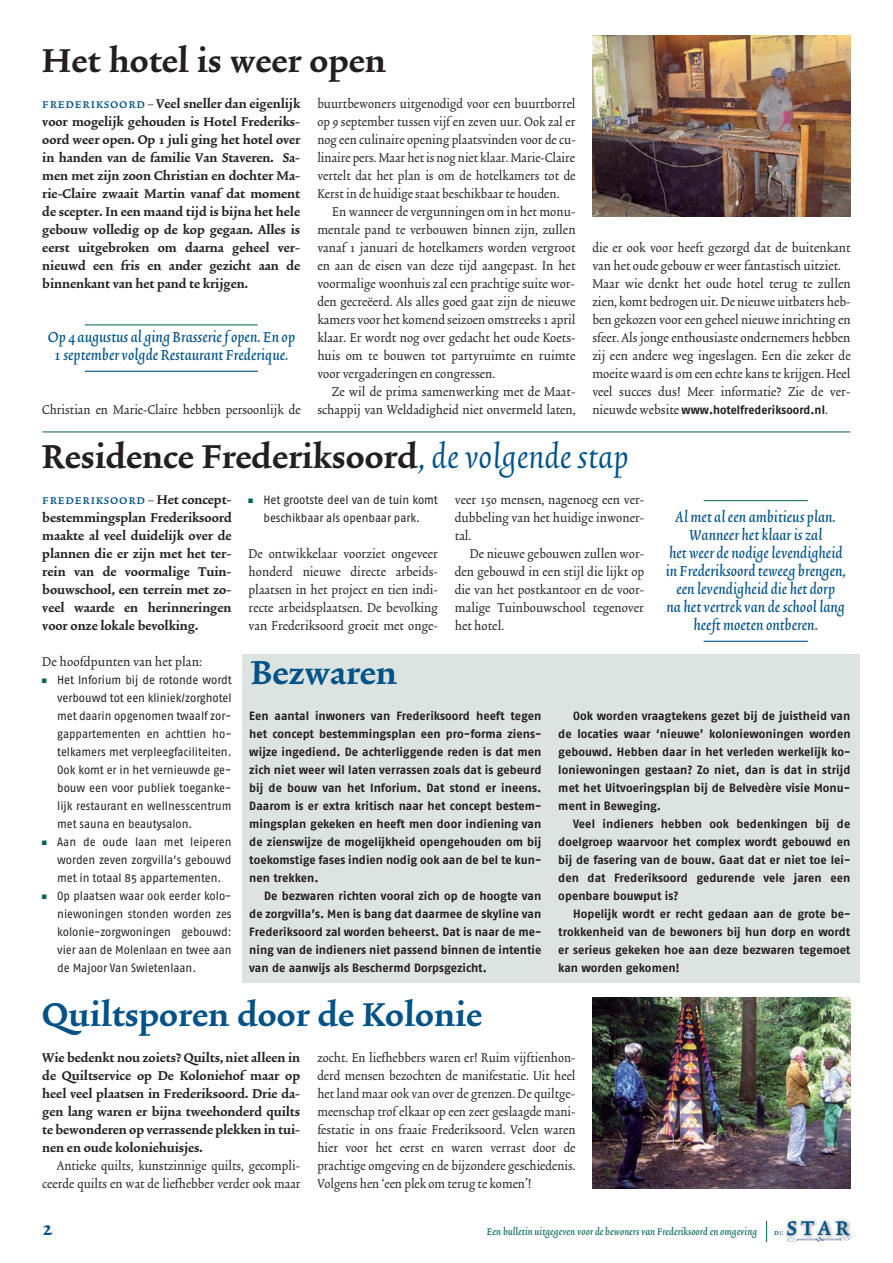
<style>
.page{position:relative;width:893px;height:1263px;background:#fff}
.page>*{position:absolute;margin:0;border:0;box-sizing:border-box;transform-origin:0 0}
.t1{font:700 39px "Trinite No 2";letter-spacing:.005em;color:#231f20}
.t2{font:700 39px "Trinite No 2";letter-spacing:.005em;color:#005287}
.t3{font:30.45px "Trinite No 2 Med Con Exp";color:#005287}
.t4{font:700 24px "Trinite No 2";color:#005287}
.t5{font:18px/18px "Trinite No 2 Med Ita";letter-spacing:.005em;color:#005287;text-align:center}
.t6{font:15px/18px "Trinite No 2 Rom Con";letter-spacing:.005em;color:#231f20;text-align:justify}
.t7{font:700 15px/18px "Trinite No 2";color:#231f20;text-align:justify}
.t8{font:15px "Trinite No 2 Med Con Exp";letter-spacing:.05em;color:#005287}
.t9{font:700 12px/18px "Fago No";color:#231f20;text-align:justify}
.t10{font:12px/18px "Fago No";letter-spacing:-.005em;color:#231f20;text-align:center;scale:.94 1}
.t11{font:12px "Trinite No 2 Med Ita";letter-spacing:.005em;color:#006659}
.t12{font:700 12px "Fago No";color:#231f20;scale:.95 1}
.t13{font:8.7px "Trinite No 2 Med Con Exp";color:#005287}
.s1{font-family:"Trinite No 2 Med Con Exp";font-weight:400;color:#005287}
.s2{font-family:"Trinite No 2 Rom Con";font-weight:400}
.s3{font-family:"Trinite No 2 Rom Con";font-weight:400;font-size:15px}
.s4{font-weight:400;font-style:italic;color:#005287}
.s5{font-family:"Trinite No 2 Rom Con";color:#231f20}
.s6{font-family:"Trinite No 2";font-weight:700;color:#231f20}
.s7{font-family:"Berthold Pi BQ";color:#006659}
</style>
<div class="page">
<div style="left:242px;top:655px;width:618px;height:328px;background:#dce3e1"></div>
<hr style="left:85px;top:325px;width:173px;height:1px;background:#006659">
<hr style="left:85px;top:371px;width:173px;height:1px;background:#005287">
<img style="left:786px;top:1219px;width:67px;height:21px">
<svg style="left:782px;top:1231px;width:67px;height:11px"></svg>
<svg style="left:766px;top:1221px;width:1px;height:21px"></svg>
<hr style="left:703px;top:500px;width:105px;height:1px;background:#006659">
<hr style="left:703px;top:641px;width:105px;height:1px;background:#005287">
<hr style="left:42px;top:432px;width:808px;height:1px;background:#006659">
<img style="left:592px;top:36px;width:258px;height:180px">
<img style="left:592px;top:997px;width:258px;height:191px">
<h1 class="t1" style="left:42px;top:45px;width:345px">Het hotel is weer open</h1>
<p class="t7" style="left:42px;top:96px;width:260px"><span class="s1">frederiksoord</span> <span class="s2">—</span> Veel sneller dan eigenlijk voor mogelijk gehouden is Hotel Frederiks&shy;oord weer open. Op 1 juli ging het hotel over in handen van de familie Van Staveren. Sa&shy;men met zijn zoon Christian en dochter Ma&shy;rie-Claire zwaait Martin vanaf dat moment de scepter. In een maand tijd is bijna het hele gebouw volledig op de kop gegaan. Alles is eerst uitgebroken om daarna geheel ver&shy;nieuwd een fris en ander gezicht aan de binnenkant van het pand te krijgen.</p>
<p class="t5" style="left:48px;top:329px;width:249px">Op 4 augustus al ging Brasserie f open. En op<br>1 september volgde Restaurant Frederique.</p>
<p class="t6" style="left:42px;top:402px;width:260px">Christian en Marie-Claire hebben persoonlijk de</p>
<p class="t6" style="left:317px;top:96px;width:260px">buurtbewoners uitgenodigd voor een buurtborrel op 9 september tussen vijf en zeven uur. Ook zal er nog een culinaire opening plaatsvinden voor de cu&shy;linaire pers. Maar het is nog niet klaar. Marie-Claire vertelt dat het plan is om de hotelkamers tot de Kerst in de huidige staat beschikbaar te houden.</p>
<p class="t6" style="left:317px;top:204px;width:260px;text-indent:15px">En wanneer de vergunningen om in het monu&shy;mentale pand te verbouwen binnen zijn, zullen vanaf 1 januari de hotelkamers worden vergroot en aan de eisen van deze tijd aangepast. In het voormalige woonhuis zal een prachtige suite wor&shy;den gecreëerd. Als alles goed gaat zijn de nieuwe kamers voor het komend seizoen omstreeks 1 april klaar. Er wordt nog over gedacht het oude Koets&shy;huis om te bouwen tot partyruimte en ruimte voor vergaderingen en congressen.</p>
<p class="t6" style="left:317px;top:384px;width:260px;text-align:right">Ze wil de prima samenwerking met de Maat&shy;schappij van Weldadigheid niet onvermeld laten,</p>
<p class="t6" style="left:592px;top:240px;width:260px;text-align:left">die er ook voor heeft gezorgd dat de buitenkant van het oude gebouw er weer fantastisch uitziet.<br>Maar wie denkt het oude hotel terug te zullen zien, komt bedrogen uit. De nieuwe uitbaters heb&shy;ben gekozen voor een geheel nieuwe inrichting en sfeer. Als jonge enthousiaste ondernemers hebben zij een andere weg ingeslagen. Een die zeker de moeite waard is om een echte kans te krijgen. Heel veel succes dus! Meer informatie? Zie de ver-</p>
<p class="t12" style="left:592px;top:405px;width:249px"><span class="s3">nieuwde website</span> www.hotelfrederiksoord.nl<span class="s3">.</span></p>
<h1 class="t1" style="left:42px;top:441px;width:588px">Residence Frederiksoord<span class="s4">, de volgende stap</span></h1>
<p class="t8" style="left:42px;top:490px;width:191px">frederiksoord <span class="s5">—</span> <span class="s6">Het concept-</span></p>
<p class="t7" style="left:42px;top:510px;width:191px">bestemmingsplan Frederiksoord maakte al veel duidelijk over de plannen die er zijn met het ter&shy;rein van de voormalige Tuin&shy;bouwschool, een terrein met zo&shy;veel waarde en herinneringen voor onze lokale bevolking.</p>
<p class="t6" style="left:42px;top:654px;width:161px">De hoofdpunten van het plan:</p>
<p class="t10" style="left:42px;top:672px;width:203px"><span class="s7">5</span> Het Inforium bij de rotonde wordt</p>
<p class="t10" style="left:57px;top:690px;width:187px">verbouwd tot een kliniek/zorghotel</p>
<p class="t10" style="left:57px;top:708px;width:187px">met daarin opgenomen twaalf zor-</p>
<p class="t10" style="left:57px;top:726px;width:187px">gappartementen en achttien ho-</p>
<p class="t10" style="left:57px;top:744px;width:187px">telkamers met verpleegfaciliteiten.</p>
<p class="t10" style="left:57px;top:762px;width:187px">Ook komt er in het vernieuwde ge-</p>
<p class="t10" style="left:57px;top:780px;width:187px">bouw een voor publiek toeganke-</p>
<p class="t10" style="left:57px;top:798px;width:187px">lijk restaurant en wellnesscentrum</p>
<p class="t10" style="left:57px;top:816px;width:145px">met sauna en beautysalon.</p>
<p class="t10" style="left:42px;top:834px;width:203px"><span class="s7">5</span> Aan de oude laan met leiperen</p>
<p class="t10" style="left:57px;top:852px;width:187px">worden zeven zorgvilla’s gebouwd</p>
<p class="t10" style="left:57px;top:870px;width:176px">met in totaal 85 appartementen.</p>
<p class="t10" style="left:42px;top:888px;width:203px"><span class="s7">5</span> Op plaatsen waar ook eerder kolo-</p>
<p class="t10" style="left:57px;top:906px;width:187px">niewoningen stonden worden zes</p>
<p class="t10" style="left:57px;top:924px;width:187px">kolonie-zorgwoningen gebouwd:</p>
<p class="t10" style="left:57px;top:942px;width:187px">vier aan de Molenlaan en twee aan</p>
<p class="t10" style="left:57px;top:960px;width:149px">de Majoor Van Swietenlaan.</p>
<p class="t10" style="left:249px;top:492px;width:203px"><span class="s7">5</span> Het grootste deel van de tuin komt beschikbaar als openbaar park.</p>
<p class="t6" style="left:249px;top:546px;width:191px">De ontwikkelaar voorziet ongeveer honderd nieuwe directe arbeids&shy;plaatsen in het project en tien indi&shy;recte arbeidsplaatsen. De bevolking van Frederiksoord groeit met onge-</p>
<h1 class="t2" style="left:251px;top:657px;width:148px">Bezwaren</h1>
<p class="t6" style="left:455px;top:492px;width:191px">veer 150 mensen, nagenoeg een ver&shy;dubbeling van het huidige inwoner&shy;tal.</p>
<p class="t6" style="left:455px;top:546px;width:191px;text-indent:15px">De nieuwe gebouwen zullen wor&shy;den gebouwd in een stijl die lijkt op die van het postkantoor en de voor&shy;malige Tuinbouwschool tegenover het hotel.</p>
<p class="t5" style="left:666px;top:509px;width:182px">Al met al een ambitieus plan.<br>Wanneer het klaar is zal<br>het weer de nodige levendigheid in Frederiksoord teweeg brengen, een levendigheid die het dorp<br>na het vertrek van de school lang heeft moeten ontberen.</p>
<p class="t9" style="left:249px;top:708px;width:294px">Een aantal inwoners van Frederiksoord heeft tegen het concept bestemmingsplan een pro-forma ziens&shy;wijze ingediend. De achterliggende reden is dat men zich niet weer wil laten verrassen zoals dat is gebeurd bij de bouw van het Inforium. Dat stond er ineens.<br>Daarom is er extra kritisch naar het concept bestem&shy;mingsplan gekeken en heeft men door indiening van de zienswijze de mogelijkheid opengehouden om bij toekomstige fases indien nodig ook aan de bel te kun&shy;nen trekken.</p>
<p class="t9" style="left:249px;top:888px;width:294px;text-indent:15px">De bezwaren richten vooral zich op de hoogte van de zorgvilla’s. Men is bang dat daarmee de skyline van Frederiksoord zal worden beheerst. Dat is naar de me&shy;ning van de indieners niet passend binnen de intentie van de aanwijs als Beschermd Dorpsgezicht.</p>
<p class="t9" style="left:558px;top:708px;width:294px;text-indent:15px">Ook worden vraagtekens gezet bij de juistheid van de locaties waar ‘nieuwe’ koloniewoningen worden gebouwd. Hebben daar in het verleden werkelijk ko&shy;loniewoningen gestaan? Zo niet, dan is dat in strijd met het Uitvoeringsplan bij de Belvedère visie Monu&shy;ment in Beweging.</p>
<p class="t9" style="left:558px;top:816px;width:293px;text-indent:15px">Veel indieners hebben ook bedenkingen bij de doelgroep waarvoor het complex wordt gebouwd en bij de fasering van de bouw. Gaat dat er niet toe lei&shy;den dat Frederiksoord gedurende vele jaren een openbare bouwput is?</p>
<p class="t9" style="left:558px;top:906px;width:294px;text-indent:15px">Hopelijk wordt er recht gedaan aan de grote be&shy;trokkenheid van de bewoners bij hun dorp en wordt er serieus gekeken hoe aan deze bezwaren tegemoet kan worden gekomen!</p>
<h1 class="t2" style="left:42px;top:999px;width:441px">Quiltsporen door de Kolonie</h1>
<p class="t7" style="left:42px;top:1050px;width:259px">Wie bedenkt nou zoiets? Quilts, niet alleen in de Quiltservice op De Koloniehof maar op heel veel plaatsen in Frederiksoord. Drie da&shy;gen lang waren er bijna tweehonderd quilts te bewonderen op verrassende plekken in tui&shy;nen en oude koloniehuisjes.</p>
<p class="t6" style="left:42px;top:1158px;width:260px;text-align:right">Antieke quilts, kunstzinnige quilts, gecompli&shy;ceerde quilts en wat de liefhebber verder ook maar</p>
<p class="t6" style="left:317px;top:1050px;width:260px">zocht. En liefhebbers waren er! Ruim vijftienhon&shy;derd mensen bezochten de manifestatie. Uit heel het land maar ook van over de grenzen. De quiltge&shy;meenschap trof elkaar op een zeer geslaagde mani&shy;festatie in ons fraaie Frederiksoord. Velen waren hier voor het eerst en waren verrast door de prachtige omgeving en de bijzondere geschiedenis.<br>Volgens hen ‘een plek om terug te komen’!</p>
<h3 class="t4" style="left:42px;top:1218px;width:12px">2</h3>
<p class="t11" style="left:487px;top:1226px;width:272px">Een bulletin uitgegeven voor de bewoners van Frederiksoord en omgeving</p>
<p class="t13" style="left:774px;top:1227px;width:11px">de</p>
<h2 class="t3" style="left:786px;top:1207px;width:64px">star</h2>
</div>
